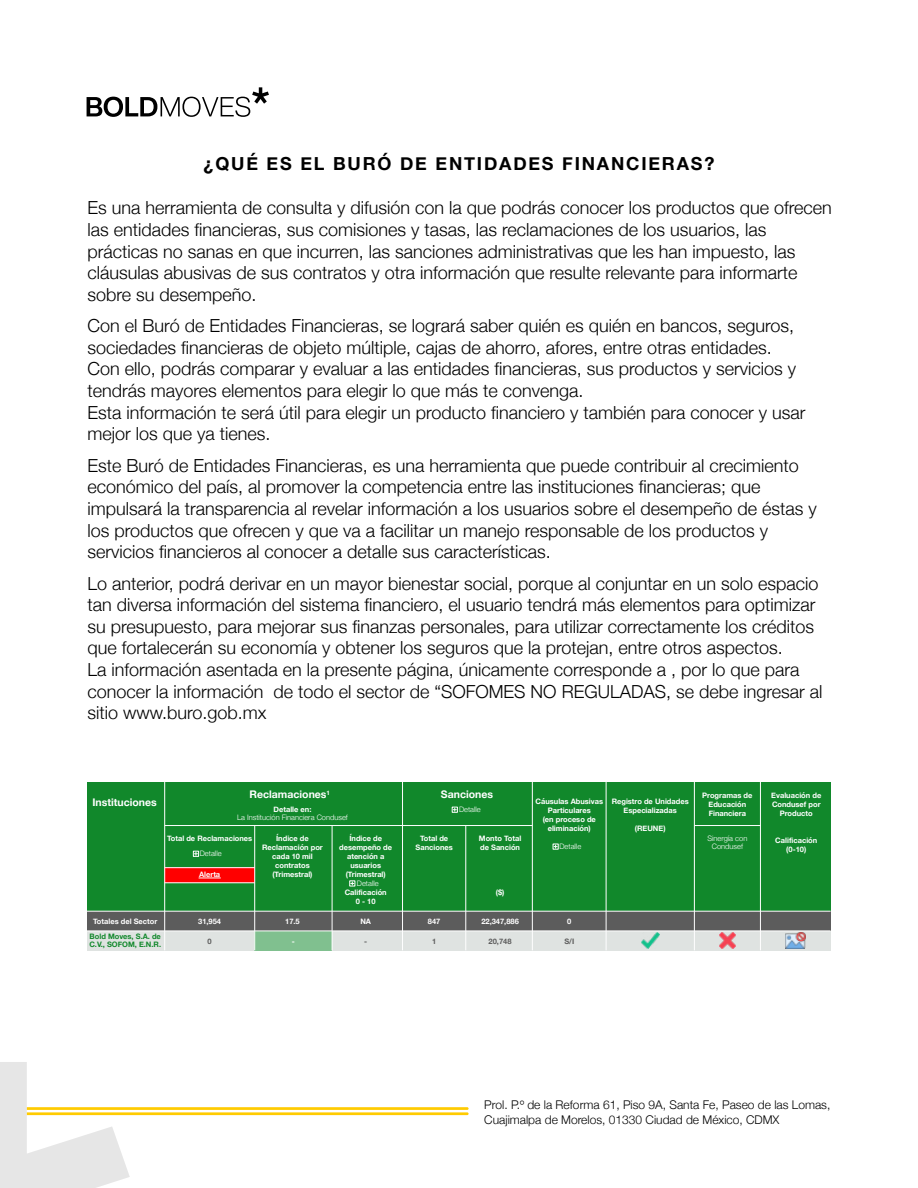
<style>
.page{position:relative;width:918px;height:1188px;background:#fff}
.page>*{position:absolute;margin:0;border:0;box-sizing:border-box;transform-origin:0 0}
.t1{font:300 18px/21.6px "Helvetica Neue";color:#000}
.t2{font:700 18px "Helvetica Neue";letter-spacing:.1em;color:#000}
.t3{font:300 12px/14.4px "Helvetica Neue";color:#000}
.t4{font:700 10.5px "Helvetica Neue";color:#fff}
.t5{font:700 7.5px/9px "Helvetica Neue";color:#fff;text-align:center}
.t6{font:300 7.5px/7.5px "Helvetica Neue";color:#fff;text-align:center}
.t7{font:700 7.5px/7.5px "Helvetica Neue";color:#11882b}
.t8{font:700 7.5px "Helvetica Neue";color:#5c5c5c}
</style>
<div class="page">
<svg style="left:87px;top:87px;width:182px;height:30px"></svg>
<svg style="left:0;top:1062px;width:469px;height:126px"></svg>
<div style="left:87px;top:931px;width:744px;height:19px;background:#dfe3e1"></div>
<div style="left:255px;top:931px;width:77px;height:19px;background:#80c08f"></div>
<div style="left:87px;top:782px;width:744px;height:129px;background:#11882b"></div>
<div style="left:87px;top:911px;width:744px;height:20px;background:#5c5c5c"></div>
<hr style="left:332px;top:826px;width:1px;height:124px;background:#fff">
<hr style="left:402px;top:782px;width:1px;height:168px;background:#fff">
<hr style="left:466px;top:826px;width:1px;height:124px;background:#fff">
<hr style="left:532px;top:782px;width:1px;height:168px;background:#fff">
<hr style="left:606px;top:782px;width:1px;height:168px;background:#fff">
<hr style="left:694px;top:782px;width:1px;height:168px;background:#fff">
<hr style="left:760px;top:782px;width:1px;height:168px;background:#fff">
<hr style="left:165px;top:825px;width:367px;height:1px;background:#fff">
<hr style="left:694px;top:825px;width:66px;height:1px;background:#fff">
<hr style="left:87px;top:911px;width:744px;height:1px;background:#fff">
<hr style="left:87px;top:931px;width:744px;height:1px;background:#fff">
<div style="left:165px;top:868px;width:90px;height:15px;background:#f00"></div>
<hr style="left:165px;top:867px;width:90px;height:1px;background:#fff">
<hr style="left:165px;top:883px;width:90px;height:1px;background:#fff">
<hr style="left:254px;top:826px;width:1px;height:124px;background:#fff">
<hr style="left:164px;top:782px;width:1px;height:168px;background:#fff">
<svg style="left:199px;top:878px;width:22px;height:1px"></svg>
<svg style="left:452px;top:807px;width:6px;height:5px"></svg>
<svg style="left:350px;top:881px;width:5px;height:5px"></svg>
<svg style="left:193px;top:851px;width:6px;height:6px"></svg>
<svg style="left:553px;top:844px;width:5px;height:5px"></svg>
<img style="left:641px;top:932px;width:18px;height:17px">
<img style="left:719px;top:932px;width:17px;height:17px">
<img style="left:786px;top:932px;width:19px;height:17px">
<p class="t2" style="left:204px;top:149px;width:512px">¿QUÉ ES EL BURÓ DE ENTIDADES FINANCIERAS?</p>
<p class="t1" style="left:87px;top:196px;width:746px">Es una herramienta de consulta y difusión con la que podrás conocer los productos que ofrecen las entidades financieras, sus comisiones y tasas, las reclamaciones de los usuarios, las prácticas no sanas en que incurren, las sanciones administrativas que les han impuesto, las cláusulas abusivas de sus contratos y otra información que resulte relevante para informarte sobre su desempeño.</p>
<p class="t1" style="left:87px;top:314px;width:720px">Con el Buró de Entidades Financieras, se logrará saber quién es quién en bancos, seguros, sociedades financieras de objeto múltiple, cajas de ahorro, afores, entre otras entidades.<br>Con ello, podrás comparar y evaluar a las entidades financieras, sus productos y servicios y tendrás mayores elementos para elegir lo que más te convenga.<br>Esta información te será útil para elegir un producto financiero y también para conocer y usar mejor los que ya tienes.</p>
<p class="t1" style="left:87px;top:453px;width:731px">Este Buró de Entidades Financieras, es una herramienta que puede contribuir al crecimiento económico del país, al promover la competencia entre las instituciones financieras; que impulsará la transparencia al revelar información a los usuarios sobre el desempeño de éstas y los productos que ofrecen y que va a facilitar un manejo responsable de los productos y servicios financieros al conocer a detalle sus características.</p>
<p class="t1" style="left:87px;top:571px;width:737px">Lo anterior, podrá derivar en un mayor bienestar social, porque al conjuntar en un solo espacio tan diversa información del sistema financiero, el usuario tendrá más elementos para optimizar su presupuesto, para mejorar sus finanzas personales, para utilizar correctamente los créditos que fortalecerán su economía y obtener los seguros que la protejan, entre otros aspectos.<br>La información asentada en la presente página, únicamente corresponde a , por lo que para conocer la información de todo el sector de “SOFOMES NO REGULADAS, se debe ingresar al sitio www.buro.gob.mx</p>
<p class="t4" style="left:93px;top:794px;width:66px">Instituciones</p>
<p class="t4" style="left:250px;top:786px;width:82px">Reclamaciones<sup>1</sup></p>
<p class="t4" style="left:441px;top:786px;width:54px">Sanciones</p>
<p class="t5" style="left:274px;top:805px;width:39px">Detalle en:</p>
<p class="t6" style="left:237px;top:813px;width:112px">La Institución Financiera Condusef</p>
<p class="t5" style="left:167px;top:835px;width:87px">Total de Reclamaciones</p>
<p class="t6" style="left:200px;top:850px;width:23px">Detalle</p>
<p class="t6" style="left:459px;top:805px;width:23px">Detalle</p>
<p class="t5" style="left:262px;top:835px;width:62px">Índice de<br>Reclamación por cada 10 mil contratos (Trimestral)</p>
<p class="t5" style="left:339px;top:834px;width:54px">Índice de desempeño de atención a usuarios (Trimestral)</p>
<p class="t6" style="left:357px;top:879px;width:23px">Detalle</p>
<p class="t5" style="left:345px;top:888px;width:44px">Calificación<br>0 - 10</p>
<p class="t5" style="left:416px;top:834px;width:39px">Total de<br>Sanciones</p>
<p class="t5" style="left:479px;top:834px;width:44px;text-align:left">Monto Total de Sanción</p>
<p class="t5" style="left:496px;top:888px;width:10px">($)</p>
<p class="t5" style="left:199px;top:870px;width:23px">Alerta</p>
<p class="t5" style="left:536px;top:797px;width:69px">Cáusulas Abusivas<br>Particulares<br>(en proceso de eliminación)</p>
<p class="t6" style="left:559px;top:842px;width:23px">Detalle</p>
<p class="t5" style="left:612px;top:797px;width:79px">Registro de Unidades<br>Especializadas</p>
<p class="t5" style="left:635px;top:824px;width:32px">(REUNE)</p>
<p class="t5" style="left:702px;top:791px;width:52px">Programas de<br>Educación<br>Financiera</p>
<p class="t5" style="left:771px;top:791px;width:51px">Evaluación de<br>Condusef por<br>Producto</p>
<p class="t5" style="left:775px;top:836px;width:44px">Calificación (0-10)</p>
<p class="t6" style="left:707px;top:834px;width:42px">Sinergía con<br>Condusef</p>
<p class="t5" style="left:93px;top:917px;width:66px">Totales del Sector</p>
<p class="t5" style="left:198px;top:917px;width:24px">31,954</p>
<p class="t5" style="left:285px;top:917px;width:16px">17.5</p>
<p class="t5" style="left:360px;top:917px;width:12px">NA</p>
<p class="t5" style="left:428px;top:917px;width:14px">847</p>
<p class="t5" style="left:481px;top:917px;width:39px">22,347,886</p>
<p class="t7" style="left:89px;top:933px;width:73px">Bold Moves, S.A. de<br>C.V., SOFOM, E.N.R.</p>
<p class="t8" style="left:208px;top:935px;width:6px">0</p>
<p class="t5" style="left:292px;top:937px;width:5px">-</p>
<p class="t8" style="left:364px;top:935px;width:5px">-</p>
<p class="t8" style="left:432px;top:935px;width:6px">1</p>
<p class="t8" style="left:489px;top:935px;width:24px">20,748</p>
<p class="t5" style="left:567px;top:917px;width:6px">0</p>
<p class="t8" style="left:564px;top:935px;width:11px">S/I</p>
<p class="t3" style="left:484px;top:1097px;width:348px">Prol. P.º de la Reforma 61, Piso 9A, Santa Fe, Paseo de las Lomas,<br>Cuajimalpa de Morelos, 01330 Ciudad de México, CDMX</p>
</div>
